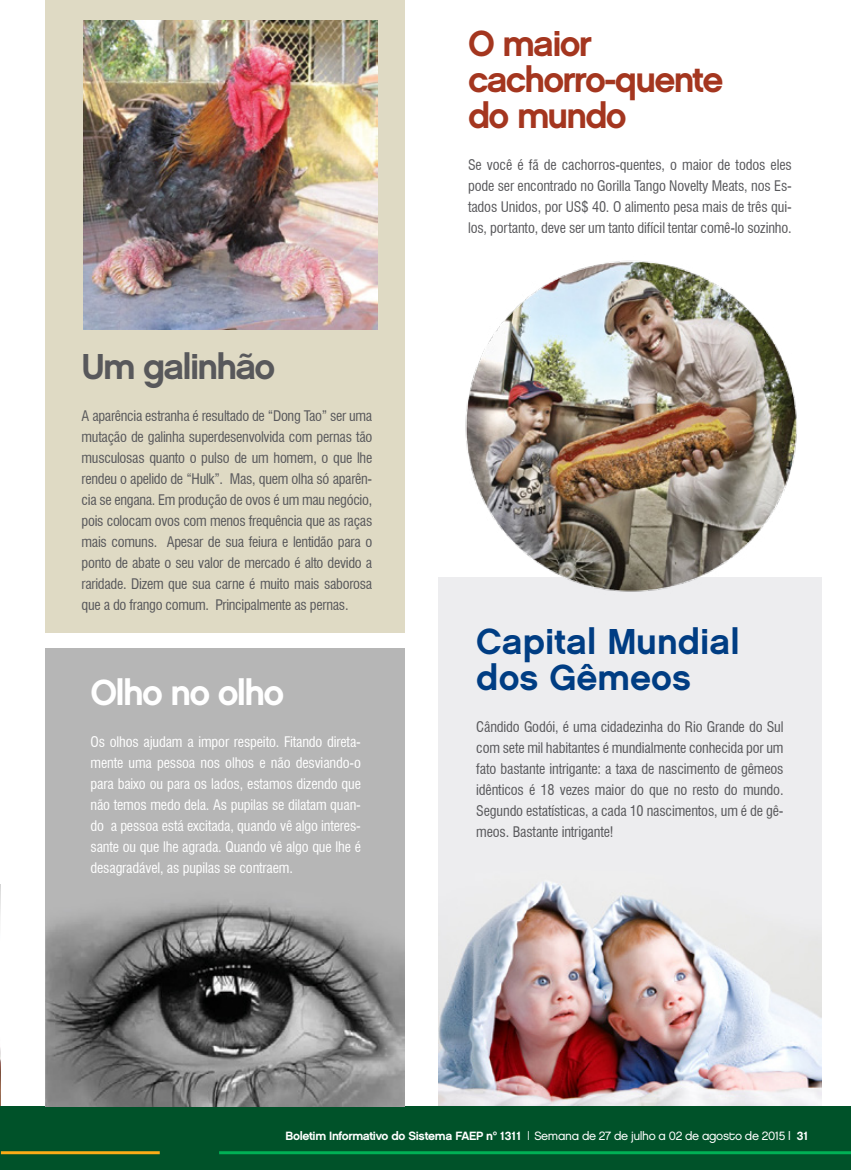
<style>
.page{position:relative;width:851px;height:1170px;background:#fff}
.page>*{position:absolute;margin:0;border:0;box-sizing:border-box;transform-origin:0 0}
.t1{font:36px/36px "Chalet New York Nineteen Sixty";letter-spacing:-.05em;color:#a4361f}
.t2{font:36px/36px "Chalet New York Nineteen Sixty";color:#003d83}
.t3{font:36px "Chalet New York Nineteen Sixty";letter-spacing:-.05em;color:#fff}
.t4{font:36px "Chalet New York Nineteen Sixty";letter-spacing:-.05em;color:#58585b}
.t5{font:condensed 14.25px/21px "Swiss 721 BT";letter-spacing:-.01em;color:#58585b;text-align:justify}
.t6{font:condensed 14.25px/21px "Swiss 721 BT";letter-spacing:-.01em;color:#fff;text-align:justify}
.t7{font:12px "Chalet New York Nineteen Sixty";letter-spacing:-.03em;color:#fff}
.s1{font-family:"Chalet London Nineteen Eighty"}
</style>
<div class="page">
<div style="left:0;top:1106px;width:850px;height:63px;background:#005229"></div>
<hr style="left:1px;top:1151px;width:159px;height:3px;background:#fbac17">
<hr style="left:219px;top:1151px;width:631px;height:3px;background:#00b055">
<img style="left:45px;top:648px;width:360px;height:458px">
<div style="left:45px;top:0;width:360px;height:632px;background:#dfdac4"></div>
<img style="left:438px;top:577px;width:383px;height:528px">
<img style="left:461px;top:260px;width:337px;height:334px">
<img style="left:83px;top:21px;width:294px;height:308px">
<img style="left:0;top:884px;width:1px;height:220px">
<h1 class="t4" style="left:82px;top:344px;width:195px">Um galinhão</h1>
<p class="t5" style="left:82px;top:405px;width:292px">A aparência estranha é resultado de “Dong Tao” ser uma mutação de galinha superdesenvolvida com pernas tão musculosas quanto o pulso de um homem, o que lhe rendeu o apelido de “Hulk”. Mas, quem olha só aparên&shy;cia se engana. Em produção de ovos é um mau negócio, pois colocam ovos com menos frequência que as raças mais comuns. Apesar de sua feiura e lentidão para o ponto de abate o seu valor de mercado é alto devido a raridade. Dizem que sua carne é muito mais saborosa que a do frango comum. Principalmente as pernas.</p>
<h1 class="t3" style="left:90px;top:670px;width:195px">Olho no olho</h1>
<p class="t6" style="left:90px;top:731px;width:272px">Os olhos ajudam a impor respeito. Fitando direta&shy;mente uma pessoa nos olhos e não desviando-o para baixo ou para os lados, estamos dizendo que não temos medo dela. As pupilas se dilatam quan&shy;do a pessoa está excitada, quando vê algo interes&shy;sante ou que lhe agrada. Quando vê algo que lhe é desagradável, as pupilas se contraem.</p>
<h1 class="t1" style="left:468px;top:26px;width:257px">O maior cachorro-quente do mundo</h1>
<p class="t5" style="left:468px;top:155px;width:325px">Se você é fã de cachorros-quentes, o maior de todos eles pode ser encontrado no Gorilla Tango Novelty Meats, nos Es&shy;tados Unidos, por US$ 40. O alimento pesa mais de três qui&shy;los, portanto, deve ser um tanto difícil tentar comê-lo sozinho.</p>
<h1 class="t2" style="left:476px;top:623px;width:265px">Capital Mundial dos Gêmeos</h1>
<p class="t5" style="left:476px;top:716px;width:309px">Cândido Godói, é uma cidadezinha do Rio Grande do Sul com sete mil habitantes é mundialmente conhecida por um fato bastante intrigante: a taxa de nascimento de gêmeos idênticos é 18 vezes maior do que no resto do mundo.<br>Segundo estatísticas, a cada 10 nascimentos, um é de gê&shy;meos. Bastante intrigante!</p>
<p class="t7" style="left:285px;top:1128px;width:524px">Boletim Informativo do Sistema FAEP nº 1311 | <span class="s1">Semana de 27 de julho a 02 de agosto de 2015 |</span> 31</p>
</div>
